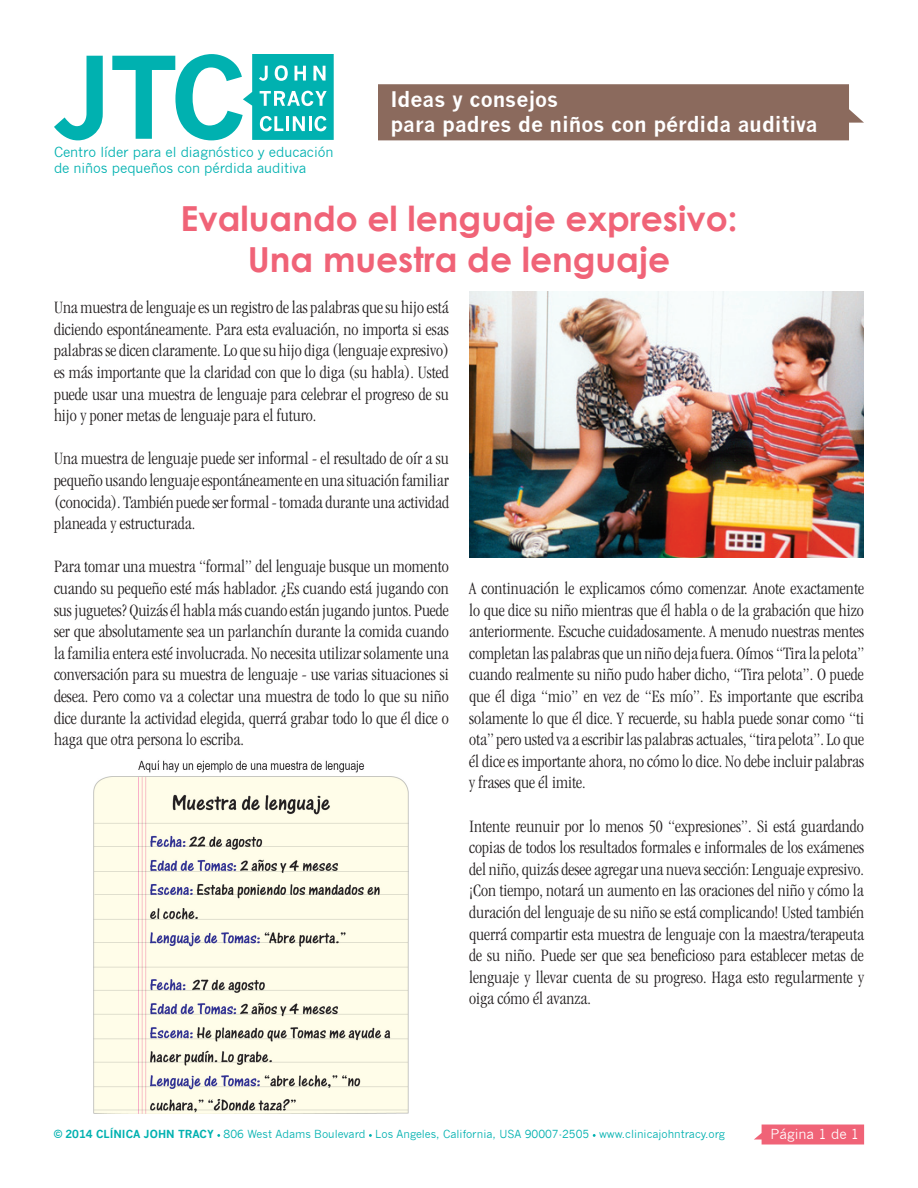
<style>
.page{position:relative;width:918px;height:1188px;background:#fff}
.page>*{position:absolute;margin:0;border:0;box-sizing:border-box;transform-origin:0 0}
.TITLE__Special_Paper{font:700 34.5px/41.4px "Century Gothic";color:#f06377;text-align:center}
.t1{font:700 21px/25.2px "News Gothic";color:#fff}
.Body_Text{font:300 condensed 18px/21.6px "Garamond";color:#231f20;text-align:justify}
.TITLE__Special_Paper-2{font:13.5px/16.2px "News Gothic";letter-spacing:-.005em;color:#00b1b0}
.Parent_s_writing{font:13.5px "News Gothic";color:#fff}
.t2{font:10.8px "News Gothic";color:#00b1b0}
.s1{font-weight:700}
</style>
<div class="page">
<svg style="left:54px;top:56px;width:49px;height:84px"></svg>
<svg style="left:112px;top:54px;width:222px;height:86px"></svg>
<div style="left:378px;top:84px;width:486px;height:56px;background:#8b6a5d"></div>
<div style="left:754px;top:1125px;width:110px;height:19px;background:#f06377"></div>
<img style="left:469px;top:292px;width:395px;height:265px">
<img style="left:93px;top:760px;width:316px;height:354px">
<p class="TITLE__Special_Paper-2" style="left:54px;top:144px;width:281px">Centro líder para el diagnóstico y educación de niños pequeños con pérdida auditiva</p>
<p class="t1" style="left:390px;top:87px;width:429px">Ideas y consejos<br>para padres de niños con pérdida auditiva</p>
<p class="TITLE__Special_Paper" style="left:181px;top:197px;width:558px">Evaluando el lenguaje expresivo:<br>Una muestra de lenguaje</p>
<p class="Body_Text" style="left:54px;top:297px;width:397px">Una muestra de lenguaje es un registro de las palabras que su hijo está diciendo espontáneamente. Para esta evaluación, no importa si esas palabras se dicen claramente. Lo que su hijo diga (lenguaje expresivo) es más importante que la claridad con que lo diga (su habla). Usted puede usar una muestra de lenguaje para celebrar el progreso de su hijo y poner metas de lenguaje para el futuro.</p>
<p class="Body_Text" style="left:54px;top:448px;width:397px">Una muestra de lenguaje puede ser informal - el resultado de oír a su pequeño usando lenguaje espontáneamente en una situación familiar (conocida). También puede ser formal - tomada durante una actividad planeada y estructurada.</p>
<p class="Body_Text" style="left:54px;top:556px;width:396px">Para tomar una muestra “formal” del lenguaje busque un momento cuando su pequeño esté más hablador. ¿Es cuando está jugando con sus juguetes? Quizás él habla más cuando están jugando juntos. Puede ser que absolutamente sea un parlanchín durante la comida cuando la familia entera esté involucrada. No necesita utilizar solamente una conversación para su muestra de lenguaje - use varias situaciones si desea. Pero como va a colectar una muestra de todo lo que su niño dice durante la actividad elegida, querrá grabar todo lo que él dice o haga que otra persona lo escriba.</p>
<p class="Body_Text" style="left:469px;top:578px;width:397px">A continuación le explicamos cómo comenzar. Anote exactamente lo que dice su niño mientras que él habla o de la grabación que hizo anteriormente. Escuche cuidadosamente. A menudo nuestras mentes completan las palabras que un niño deja fuera. Oímos “Tira la pelota” cuando realmente su niño pudo haber dicho, “Tira pelota”. O puede que él diga “mio” en vez de “Es mío”. Es importante que escriba solamente lo que él dice. Y recuerde, su habla puede sonar como “ti ota” pero usted va a escribir las palabras actuales, “tira pelota”. Lo que él dice es importante ahora, no cómo lo dice. No debe incluir palabras y frases que él imite.</p>
<p class="Body_Text" style="left:469px;top:815px;width:396px">Intente reunuir por lo menos 50 “expresiones”. Si está guardando copias de todos los resultados formales e informales de los exámenes del niño, quizás desee agregar una nueva sección: Lenguaje expresivo. ¡Con tiempo, notará un aumento en las oraciones del niño y cómo la duración del lenguaje de su niño se está complicando! Usted también querrá compartir esta muestra de lenguaje con la maestra/terapeuta de su niño. Puede ser que sea beneficioso para establecer metas de lenguaje y llevar cuenta de su progreso. Haga esto regularmente y oiga cómo él avanza.</p>
<p class="t2" style="left:54px;top:1128px;width:673px"><span class="s1">© 2014 CLÍNICA JOHN TRACY</span> 806 West Adams Boulevard Los Angeles, California, USA 90007-2505 www.clinicajohntracy.org</p>
<p class="Parent_s_writing" style="left:770px;top:1127px;width:91px">Página 1 de 1</p>
</div>
